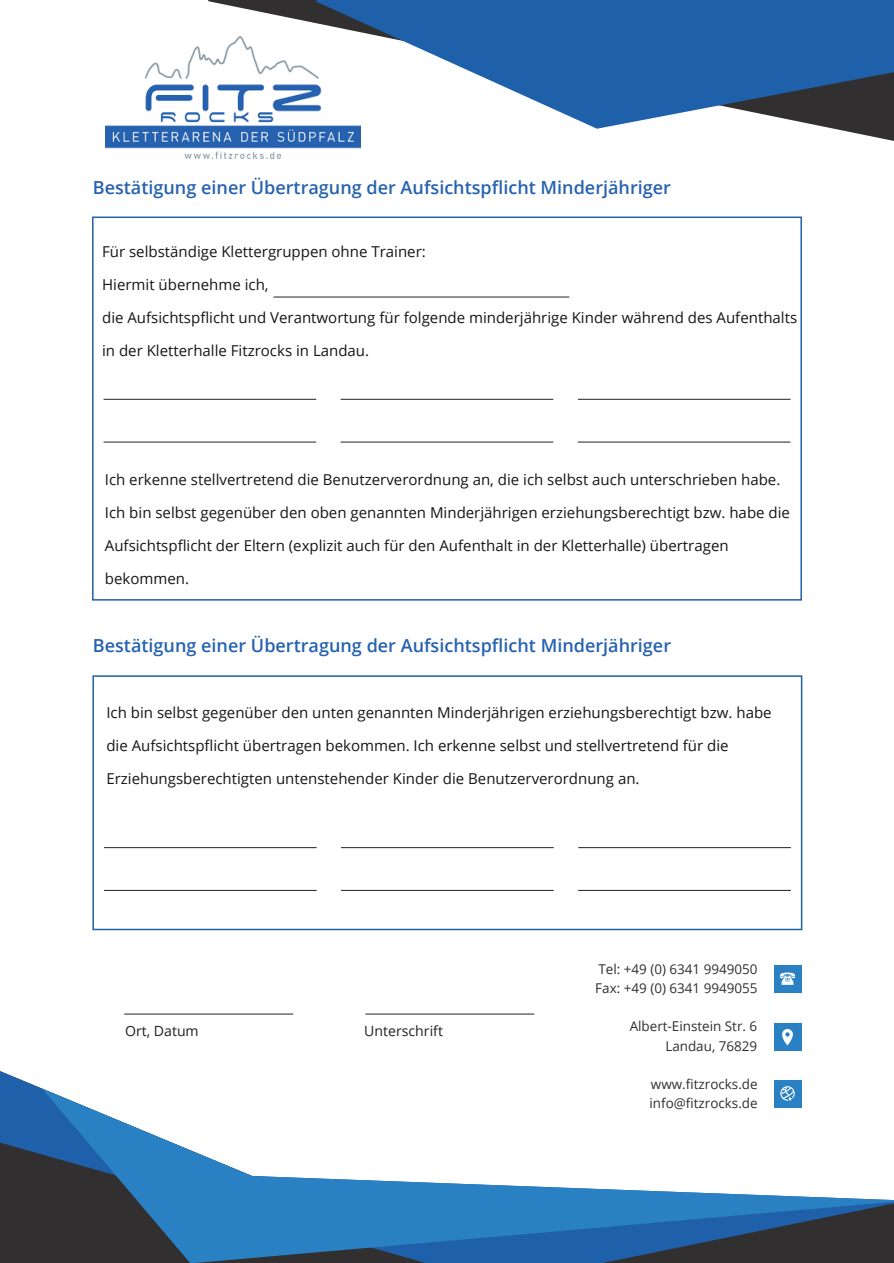
<style>
.page{position:relative;width:894px;height:1263px;background:#fff}
.page>*{position:absolute;margin:0;border:0;box-sizing:border-box;transform-origin:0 0}
.t1{font:600 18px "Open Sans";color:#2662af}
.t2{font:15px "Open Sans";color:#161616}
.t3{font:14.1px "Open Sans";color:#231f20}
.t4{font:13.5px/19.5px "Open Sans";color:#312f30}
</style>
<div class="page">
<svg style="left:0;top:1071px;width:802px;height:192px"></svg>
<svg style="left:42px;top:1088px;width:851px;height:175px"></svg>
<img style="left:105px;top:46px;width:255px;height:113px">
<svg style="left:208px;top:0;width:685px;height:141px"></svg>
<svg style="left:316px;top:0;width:577px;height:129px;fill:#1e61aa"></svg>
<hr style="left:273px;top:297px;width:296px;height:1px;background:#231f20">
<div style="left:92px;top:216px;width:709px;height:384px;border:2px solid #1e61aa"></div>
<hr style="left:104px;top:399px;width:212px;height:1px;background:#231f20">
<hr style="left:340px;top:399px;width:213px;height:1px;background:#231f20">
<hr style="left:577px;top:399px;width:213px;height:1px;background:#231f20">
<hr style="left:103px;top:442px;width:213px;height:1px;background:#231f20">
<hr style="left:340px;top:442px;width:213px;height:1px;background:#231f20">
<hr style="left:577px;top:442px;width:213px;height:1px;background:#231f20">
<div style="left:92px;top:675px;width:710px;height:255px;border:2px solid #1e61aa"></div>
<hr style="left:104px;top:847px;width:212px;height:1px;background:#231f20">
<hr style="left:341px;top:847px;width:212px;height:1px;background:#231f20">
<hr style="left:578px;top:847px;width:212px;height:1px;background:#231f20">
<hr style="left:104px;top:890px;width:212px;height:1px;background:#231f20">
<hr style="left:341px;top:890px;width:212px;height:1px;background:#231f20">
<hr style="left:578px;top:890px;width:212px;height:1px;background:#231f20">
<div style="left:773px;top:1080px;width:27px;height:27px;background:#2981c4"></div>
<svg style="left:780px;top:1086px;width:14px;height:15px"></svg>
<div style="left:773px;top:965px;width:27px;height:27px;background:#2981c4"></div>
<svg style="left:779px;top:972px;width:16px;height:12px"></svg>
<div style="left:773px;top:1023px;width:27px;height:27px;background:#2981c4"></div>
<svg style="left:782px;top:1029px;width:10px;height:16px"></svg>
<hr style="left:124px;top:1013px;width:169px;height:1px;background:#231f20">
<hr style="left:365px;top:1013px;width:169px;height:1px;background:#231f20">
<p class="t1" style="left:93px;top:175px;width:579px">Bestätigung einer Übertragung der Aufsichtspflicht Minderjähriger</p>
<p class="t2" style="left:102px;top:241px;width:325px">Für selbständige Klettergruppen ohne Trainer:</p>
<p class="t2" style="left:102px;top:274px;width:168px">Hiermit übernehme ich,</p>
<p class="t2" style="left:102px;top:307px;width:696px">die Aufsichtspflicht und Verantwortung für folgende minderjährige Kinder während des Aufenthalts</p>
<p class="t2" style="left:102px;top:340px;width:268px">in der Kletterhalle Fitzrocks in Landau.</p>
<p class="t2" style="left:105px;top:469px;width:676px">Ich erkenne stellvertretend die Benutzerverordnung an, die ich selbst auch unterschrieben habe.</p>
<p class="t2" style="left:105px;top:502px;width:686px">Ich bin selbst gegenüber den oben genannten Minderjährigen erziehungsberechtigt bzw. habe die</p>
<p class="t2" style="left:105px;top:535px;width:625px">Aufsichtspflicht der Eltern (explizit auch für den Aufenthalt in der Kletterhalle) übertragen</p>
<p class="t2" style="left:105px;top:568px;width:86px">bekommen.</p>
<p class="t1" style="left:93px;top:633px;width:579px">Bestätigung einer Übertragung der Aufsichtspflicht Minderjähriger</p>
<p class="t2" style="left:106px;top:702px;width:666px">Ich bin selbst gegenüber den unten genannten Minderjährigen erziehungsberechtigt bzw. habe</p>
<p class="t2" style="left:106px;top:735px;width:623px">die Aufsichtspflicht übertragen bekommen. Ich erkenne selbst und stellvertretend für die</p>
<p class="t2" style="left:106px;top:768px;width:534px">Erziehungsberechtigten untenstehender Kinder die Benutzerverordnung an.</p>
<p class="t3" style="left:125px;top:1021px;width:75px">Ort, Datum</p>
<p class="t3" style="left:364px;top:1021px;width:80px">Unterschrift</p>
<p class="t4" style="left:595px;top:959px;width:164px">Tel: +49 (0) 6341 9949050<br>Fax: +49 (0) 6341 9949055</p>
<p class="t4" style="left:629px;top:1016px;width:129px;text-align:right">Albert-Einstein Str. 6<br>Landau, 76829</p>
<p class="t4" style="left:649px;top:1073px;width:110px">www.fitzrocks.de info@fitzrocks.de</p>
</div>
